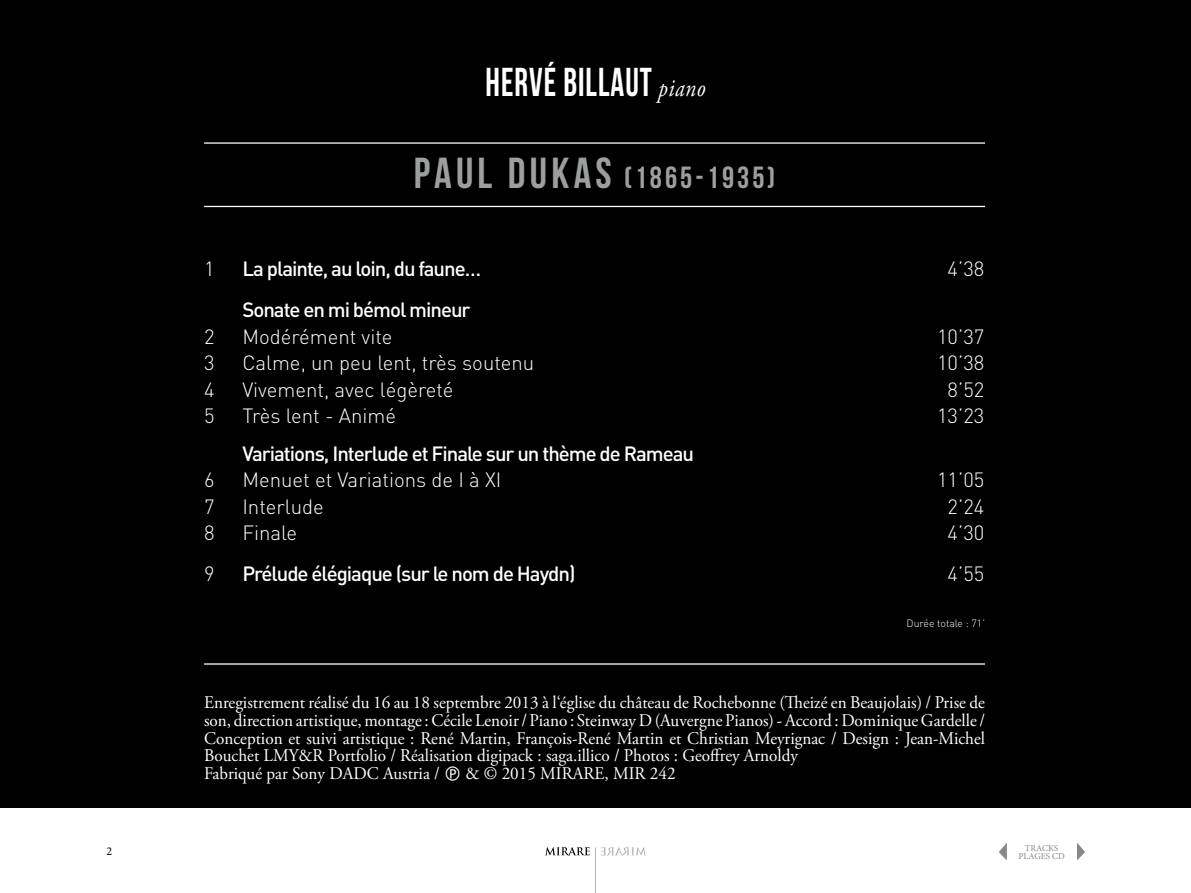
<style>
.page{position:relative;width:1191px;height:893px;background:#fff}
.page>*{position:absolute;margin:0;border:0;box-sizing:border-box;transform-origin:0 0}
.t1{font:40.35px "Bebas Neue";letter-spacing:.03em;color:#fff;scale:.84 1}
.t2{font:30.6px "Bebas Neue";letter-spacing:.1em;color:#9c9e9f}
.t3{font:300 20.4px "DIN";color:#fff}
.t4{font:500 20.4px "DIN";letter-spacing:-.05em;color:#fff}
.t5{font:17.85px/17.9px "Adobe Garamond Pro";color:#fff;scale:.96 1}
.t6{font:12px "Minion Pro";color:#000}
.t7{font:300 10.5px "DIN";color:#fff}
.t8{font:9px/7.5px "Minion Pro";color:#87888a;text-align:center}
.s1{font-family:"Adobe Garamond Pro";font-style:italic;font-size:25.65px}
.s2{font-size:43.35px}
</style>
<div class="page">
<div style="left:0;top:0;width:1191px;height:808px;background:#000"></div>
<hr style="left:204px;top:206px;width:781px;height:1px;background:#fff">
<hr style="left:204px;top:142px;width:781px;height:2px;background:#fff">
<hr style="left:204px;top:663px;width:781px;height:2px;background:#fff">
<svg style="left:999px;top:843px;width:8px;height:17px"></svg>
<svg style="left:1077px;top:843px;width:8px;height:17px"></svg>
<svg style="left:545px;top:847px;width:45px;height:8px"></svg>
<svg style="left:601px;top:847px;width:45px;height:8px"></svg>
<hr style="left:595px;top:847px;width:1px;height:46px;background:#b1b3b4">
<h1 class="t1" style="left:485px;top:60px;width:263px">HERVÉ BILLAUT <span class="s1">piano</span></h1>
<h2 class="t2" style="left:414px;top:160px;width:363px"><span class="s2">PAUL DUKAS</span> (1865-1935)</h2>
<p class="t3" style="left:204px;top:256px;width:12px">1</p>
<p class="t4" style="left:242px;top:256px;width:240px">La plainte, au loin, du faune…</p>
<p class="t3" style="left:947px;top:256px;width:38px">4’38</p>
<p class="t4" style="left:242px;top:297px;width:230px">Sonate en mi bémol mineur</p>
<p class="t3" style="left:204px;top:324px;width:12px">2</p>
<p class="t3" style="left:242px;top:324px;width:152px">Modérément vite</p>
<p class="t3" style="left:937px;top:324px;width:49px">10’37</p>
<p class="t3" style="left:204px;top:350px;width:12px">3</p>
<p class="t3" style="left:242px;top:350px;width:293px">Calme, un peu lent, très soutenu</p>
<p class="t3" style="left:937px;top:350px;width:49px">10’38</p>
<p class="t3" style="left:204px;top:377px;width:12px">4</p>
<p class="t3" style="left:242px;top:377px;width:213px">Vivement, avec légèreté</p>
<p class="t3" style="left:947px;top:377px;width:38px">8’52</p>
<p class="t3" style="left:204px;top:403px;width:12px">5</p>
<p class="t3" style="left:242px;top:403px;width:155px">Très lent - Animé</p>
<p class="t3" style="left:937px;top:403px;width:49px">13’23</p>
<p class="t4" style="left:242px;top:440px;width:453px">Variations, Interlude et Finale sur un thème de Rameau</p>
<p class="t3" style="left:204px;top:467px;width:12px">6</p>
<p class="t3" style="left:242px;top:467px;width:261px">Menuet et Variations de I à XI</p>
<p class="t3" style="left:937px;top:467px;width:49px">11’05</p>
<p class="t3" style="left:204px;top:494px;width:12px">7</p>
<p class="t3" style="left:242px;top:494px;width:83px">Interlude</p>
<p class="t3" style="left:947px;top:494px;width:38px">2’24</p>
<p class="t3" style="left:204px;top:520px;width:12px">8</p>
<p class="t3" style="left:242px;top:520px;width:56px">Finale</p>
<p class="t3" style="left:947px;top:520px;width:38px">4’30</p>
<p class="t3" style="left:204px;top:561px;width:12px">9</p>
<p class="t4" style="left:242px;top:561px;width:335px">Prélude élégiaque (sur le nom de Haydn)</p>
<p class="t3" style="left:947px;top:561px;width:38px">4’55</p>
<p class="t7" style="left:906px;top:616px;width:80px">Durée totale : 71’</p>
<p class="t5" style="left:204px;top:694px;width:815px">Enregistrement réalisé du 16 au 18 septembre 2013 à l‘église du château de Rochebonne (Theizé en Beaujolais) / Prise de son, direction artistique, montage : Cécile Lenoir / Piano : Steinway D (Auvergne Pianos) - accord : Dominique Gardelle / Conception et suivi artistique : René Martin, François-René Martin et Christian Meyrignac / Design : Jean-Michel Bouchet LMY&amp;R Portfolio / Réalisation digipack : saga.illico / Photos : Geoffrey Arnoldy<br>Fabriqué par Sony DADC Austria / ➔ &amp; © 2015 MIRARE, MIR 242</p>
<p class="t6" style="left:106px;top:843px;width:7px">2</p>
<p class="t8" style="left:1018px;top:844px;width:48px">TRACKS<br>PLAGES CD</p>
</div>
